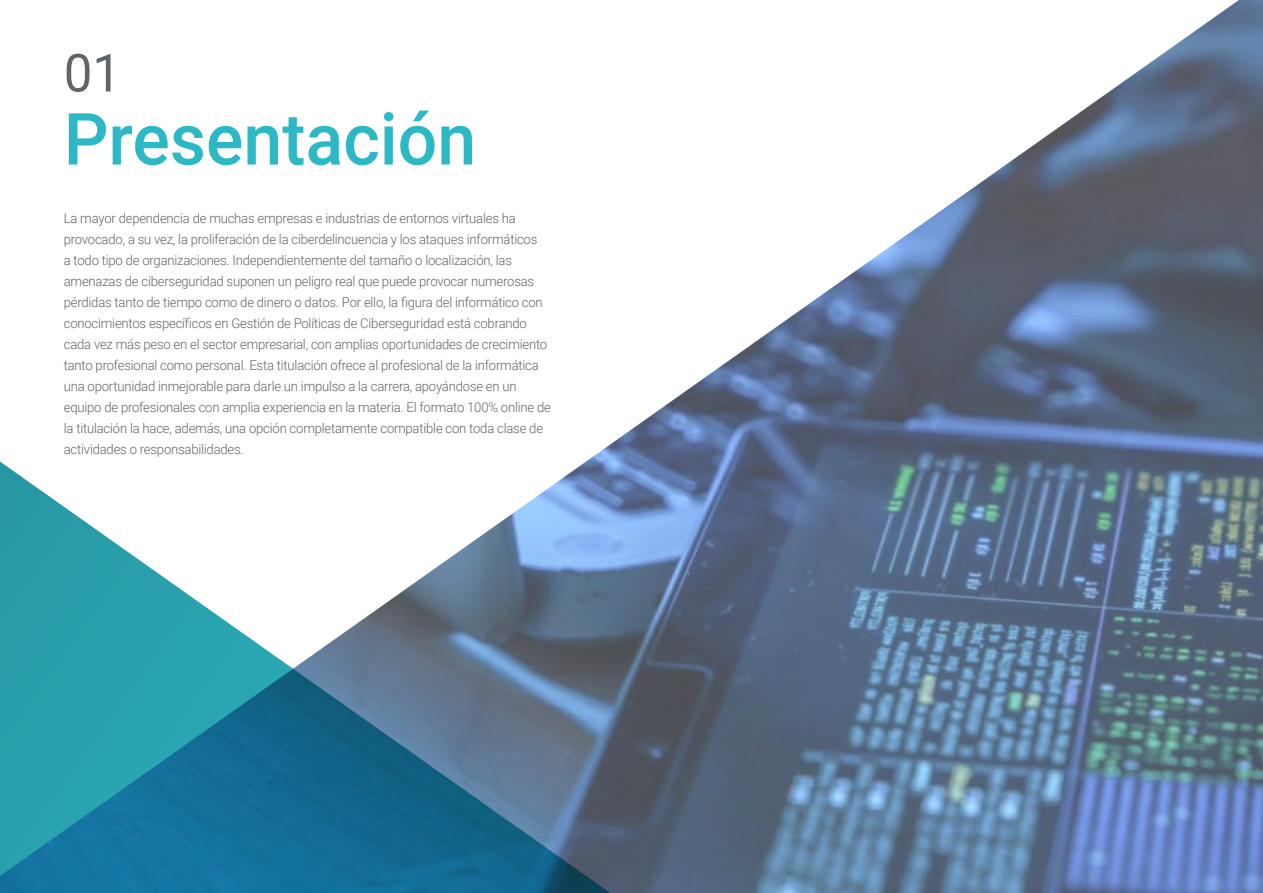
<style>
.page{position:relative;width:1263px;height:893px;background:#fff}
.page>*{position:absolute;margin:0;border:0;box-sizing:border-box;transform-origin:0 0}
.t1{font:500 72px "Roboto";color:#2db8c5}
.t2{font:52.5px "Roboto";color:#61646a}
.t3{font:300 13.5px/21px "Roboto";letter-spacing:-.015em;color:#61646a}
</style>
<div class="page">
<img style="left:608px;top:0;width:655px;height:893px">
<svg style="left:0;top:446px;width:640px;height:447px"></svg>
<h2 class="t2" style="left:64px;top:36px;width:59px">01</h2>
<h1 class="t1" style="left:64px;top:89px;width:414px">Presentación</h1>
<p class="t3" style="left:64px;top:207px;width:489px">La mayor dependencia de muchas empresas e industrias de entornos virtuales ha provocado, a su vez, la proliferación de la ciberdelincuencia y los ataques informáticos<br>a todo tipo de organizaciones. Independientemente del tamaño o localización, las amenazas de ciberseguridad suponen un peligro real que puede provocar numerosas pérdidas tanto de tiempo como de dinero o datos. Por ello, la figura del informático con conocimientos específicos en Gestión de Políticas de Ciberseguridad está cobrando cada vez más peso en el sector empresarial, con amplias oportunidades de crecimiento tanto profesional como personal. Esta titulación ofrece al profesional de la informática una oportunidad inmejorable para darle un impulso a la carrera, apoyándose en un equipo de profesionales con amplia experiencia en la materia. El formato 100% online de la titulación la hace, además, una opción completamente compatible con toda clase de actividades o responsabilidades.</p>
</div>
